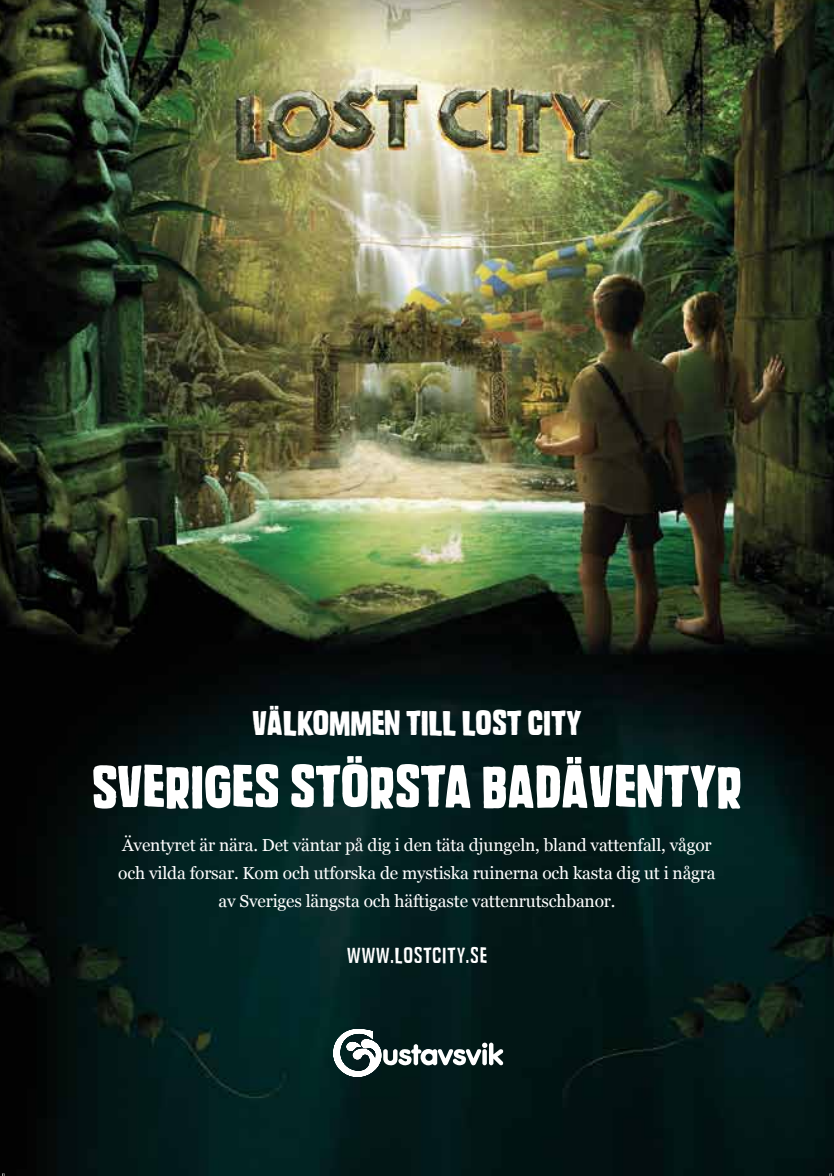
<style>
.page{position:relative;width:834px;height:1176px;background:#fff}
.page>*{position:absolute;margin:0;border:0;box-sizing:border-box;transform-origin:0 0}
.t1{font:700 52.15px "Mixed Breed";color:#fff}
.t2{font:700 30.1px "Mixed Breed";color:#fff}
.t3{font:19.07px "Mixed Breed";color:#fff}
.t4{font:17.32px/27.8px "Georgia";letter-spacing:-.01em;color:#fff;text-align:center}
</style>
<div class="page">
<img style="left:0;top:0;width:833px;height:1176px">
<svg style="left:333px;top:1029px;width:170px;height:48px"></svg>
<h2 class="t2" style="left:252px;top:701px;width:331px">VÄLKOMMEN TILL LOST CITY</h2>
<h1 class="t1" style="left:92px;top:749px;width:651px">SVERIGES STÖRSTA BADÄVENTYR</h1>
<p class="t4" style="left:118px;top:831px;width:598px">Äventyret är nära. Det väntar på dig i den täta djungeln, bland vattenfall, vågor och vilda forsar. Kom och utforska de mystiska ruinerna och kasta dig ut i några av Sveriges längsta och häftigaste vattenrutschbanor.</p>
<p class="t3" style="left:346px;top:942px;width:143px">WWW.LOSTCITY.SE</p>
</div>
